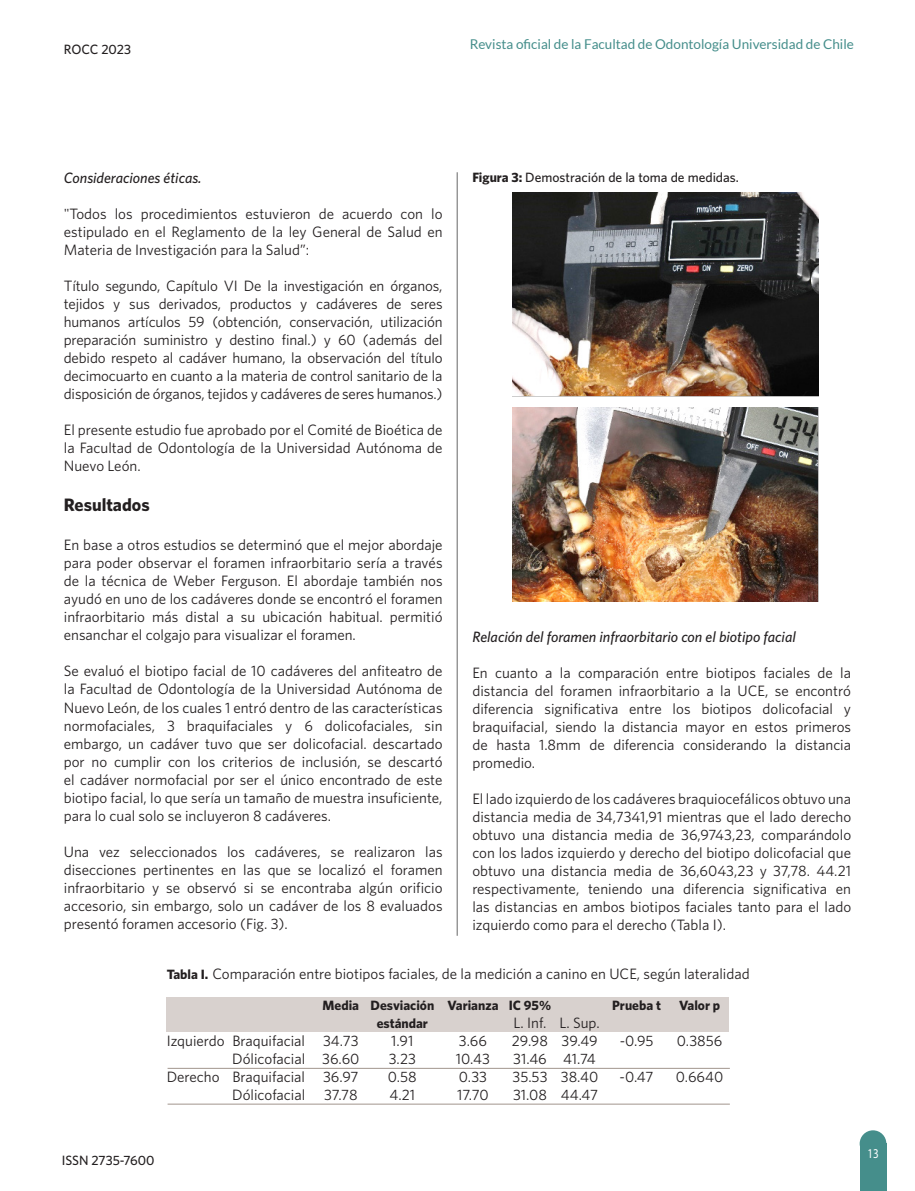
<style>
.page{position:relative;width:915px;height:1191px;background:#fff}
.page>*{position:absolute;margin:0;border:0;box-sizing:border-box;transform-origin:0 0}
.t1{font:700 18px "Whitney";color:#231f20}
.columnas_ROCC{font:15px/18px "Whitney";color:#231f20;text-align:justify}
.columnas_ROCC-2{font:italic 500 15px "Whitney";color:#231f20}
.t2{font:500 13.5px "Whitney";color:#231f20}
.t3{font:13.5px "Lato";color:#458e8b}
.columnas_ROCC-3{font:700 13.5px "Whitney";color:#231f20}
.t4{font:13.5px "Myriad Pro";color:#fff;scale:.81 1}
.s1{font-weight:700}
.s2{font-weight:700;font-size:13.5px}
</style>
<div class="page">
<div style="left:859px;top:1143px;width:27px;height:48px;background:#458e8b"></div>
<div style="left:859px;top:1130px;width:27px;height:27px;background:#458e8b;border-radius:50%"></div>
<div style="left:166px;top:997px;width:563px;height:34px;background:#d8d1ce"></div>
<img style="left:512px;top:408px;width:306px;height:193px">
<img style="left:512px;top:193px;width:305px;height:204px">
<hr style="left:167px;top:1068px;width:562px;height:1px;background:#a1958d">
<hr style="left:167px;top:1103px;width:562px;height:1px;background:#a1958d">
<hr style="left:456px;top:172px;width:1px;height:763px;background:#666">
<p class="t2" style="left:64px;top:41px;width:69px">ROCC 2023</p>
<p class="t3" style="left:469px;top:37px;width:385px">Revista oficial de la Facultad de Odontología Universidad de Chile</p>
<p class="columnas_ROCC-2" style="left:64px;top:169px;width:139px">Consideraciones éticas.</p>
<p class="columnas_ROCC" style="left:64px;top:204px;width:380px">"Todos los procedimientos estuvieron de acuerdo con lo estipulado en el Reglamento de la ley General de Salud en Materia de Investigación para la Salud”:</p>
<p class="columnas_ROCC" style="left:64px;top:276px;width:380px">Título segundo, Capítulo VI De la investigación en órganos, tejidos y sus derivados, productos y cadáveres de seres humanos artículos 59 (obtención, conservación, utilización preparación suministro y destino final.) y 60 (además del debido respeto al cadáver humano, la observación del título decimocuarto en cuanto a la materia de control sanitario de la disposición de órganos, tejidos y cadáveres de seres humanos.)</p>
<p class="columnas_ROCC" style="left:64px;top:420px;width:380px">El presente estudio fue aprobado por el Comité de Bioética de la Facultad de Odontología de la Universidad Autónoma de Nuevo León.</p>
<p class="t1" style="left:64px;top:493px;width:87px">Resultados</p>
<p class="columnas_ROCC" style="left:64px;top:536px;width:380px">En base a otros estudios se determinó que el mejor abordaje para poder observar el foramen infraorbitario sería a través de la técnica de Weber Ferguson. El abordaje también nos ayudó en uno de los cadáveres donde se encontró el foramen infraorbitario más distal a su ubicación habitual. permitió ensanchar el colgajo para visualizar el foramen.</p>
<p class="columnas_ROCC" style="left:64px;top:662px;width:380px">Se evaluó el biotipo facial de 10 cadáveres del anfiteatro de la Facultad de Odontología de la Universidad Autónoma de Nuevo León, de los cuales 1 entró dentro de las características normofaciales, 3 braquifaciales y 6 dolicofaciales, sin embargo, un cadáver tuvo que ser dolicofacial. descartado por no cumplir con los criterios de inclusión, se descartó el cadáver normofacial por ser el único encontrado de este biotipo facial, lo que sería un tamaño de muestra insuficiente, para lo cual solo se incluyeron 8 cadáveres.</p>
<p class="columnas_ROCC" style="left:64px;top:842px;width:380px">Una vez seleccionados los cadáveres, se realizaron las disecciones pertinentes en las que se localizó el foramen infraorbitario y se observó si se encontraba algún orificio accesorio, sin embargo, solo un cadáver de los 8 evaluados presentó foramen accesorio (Fig. 3).</p>
<p class="t2" style="left:472px;top:169px;width:268px"><span class="s1">Figura 3:</span> Demostración de la toma de medidas.</p>
<p class="columnas_ROCC-2" style="left:472px;top:627px;width:325px">Relación del foramen infraorbitario con el biotipo facial</p>
<p class="columnas_ROCC" style="left:472px;top:663px;width:380px">En cuanto a la comparación entre biotipos faciales de la distancia del foramen infraorbitario a la UCE, se encontró diferencia significativa entre los biotipos dolicofacial y braquifacial, siendo la distancia mayor en estos primeros de hasta 1.8mm de diferencia considerando la distancia promedio.</p>
<p class="columnas_ROCC" style="left:472px;top:789px;width:380px">El lado izquierdo de los cadáveres braquiocefálicos obtuvo una distancia media de 34,73±1,91 mientras que el lado derecho obtuvo una distancia media de 36,97±3,23, comparándolo con los lados izquierdo y derecho del biotipo dolicofacial que obtuvo una distancia media de 36,60±3,23 y 37,78. ±4.21 respectivamente, teniendo una diferencia significativa en las distancias en ambos biotipos faciales tanto para el lado izquierdo como para el derecho (Tabla I).</p>
<p class="columnas_ROCC" style="left:167px;top:964px;width:584px"><span class="s2">Tabla I.</span> Comparación entre biotipos faciales, de la medición a canino en UCE, según lateralidad</p>
<p class="columnas_ROCC-3" style="left:322px;top:997px;width:230px">Media Desviación Varianza IC 95%</p>
<p class="columnas_ROCC-3" style="left:612px;top:997px;width:50px">Prueba t</p>
<p class="columnas_ROCC-3" style="left:678px;top:997px;width:43px">Valor p</p>
<p class="columnas_ROCC-3" style="left:376px;top:1015px;width:53px">estándar</p>
<p class="columnas_ROCC" style="left:513px;top:1013px;width:88px">L. Inf. L. Sup.</p>
<p class="columnas_ROCC" style="left:167px;top:1031px;width:193px">Izquierdo Braquifacial 34.73</p>
<p class="columnas_ROCC" style="left:391px;top:1031px;width:24px">1.91</p>
<p class="columnas_ROCC" style="left:459px;top:1031px;width:30px">3.66</p>
<p class="columnas_ROCC" style="left:511px;top:1031px;width:87px">29.98 39.49</p>
<p class="columnas_ROCC" style="left:619px;top:1031px;width:35px">-0.95</p>
<p class="columnas_ROCC" style="left:676px;top:1031px;width:47px">0.3856</p>
<p class="columnas_ROCC" style="left:232px;top:1049px;width:129px">Dólicofacial 36.60</p>
<p class="columnas_ROCC" style="left:388px;top:1049px;width:29px">3.23</p>
<p class="columnas_ROCC" style="left:456px;top:1049px;width:35px">10.43</p>
<p class="columnas_ROCC" style="left:513px;top:1049px;width:84px">31.46 41.74</p>
<p class="columnas_ROCC" style="left:167px;top:1067px;width:193px">Derecho Braquifacial 36.97</p>
<p class="columnas_ROCC" style="left:388px;top:1067px;width:30px">0.58</p>
<p class="columnas_ROCC" style="left:458px;top:1067px;width:30px">0.33</p>
<p class="columnas_ROCC" style="left:512px;top:1067px;width:87px">35.53 38.40</p>
<p class="columnas_ROCC" style="left:619px;top:1067px;width:35px">-0.47</p>
<p class="columnas_ROCC" style="left:675px;top:1067px;width:49px">0.6640</p>
<p class="columnas_ROCC" style="left:232px;top:1085px;width:127px">Dólicofacial 37.78</p>
<p class="columnas_ROCC" style="left:389px;top:1085px;width:27px">4.21</p>
<p class="columnas_ROCC" style="left:457px;top:1085px;width:33px">17.70</p>
<p class="columnas_ROCC" style="left:513px;top:1085px;width:87px">31.08 44.47</p>
<p class="t2" style="left:62px;top:1151px;width:94px">ISSN 2735-7600</p>
<p class="t4" style="left:867px;top:1146px;width:15px">13</p>
</div>
